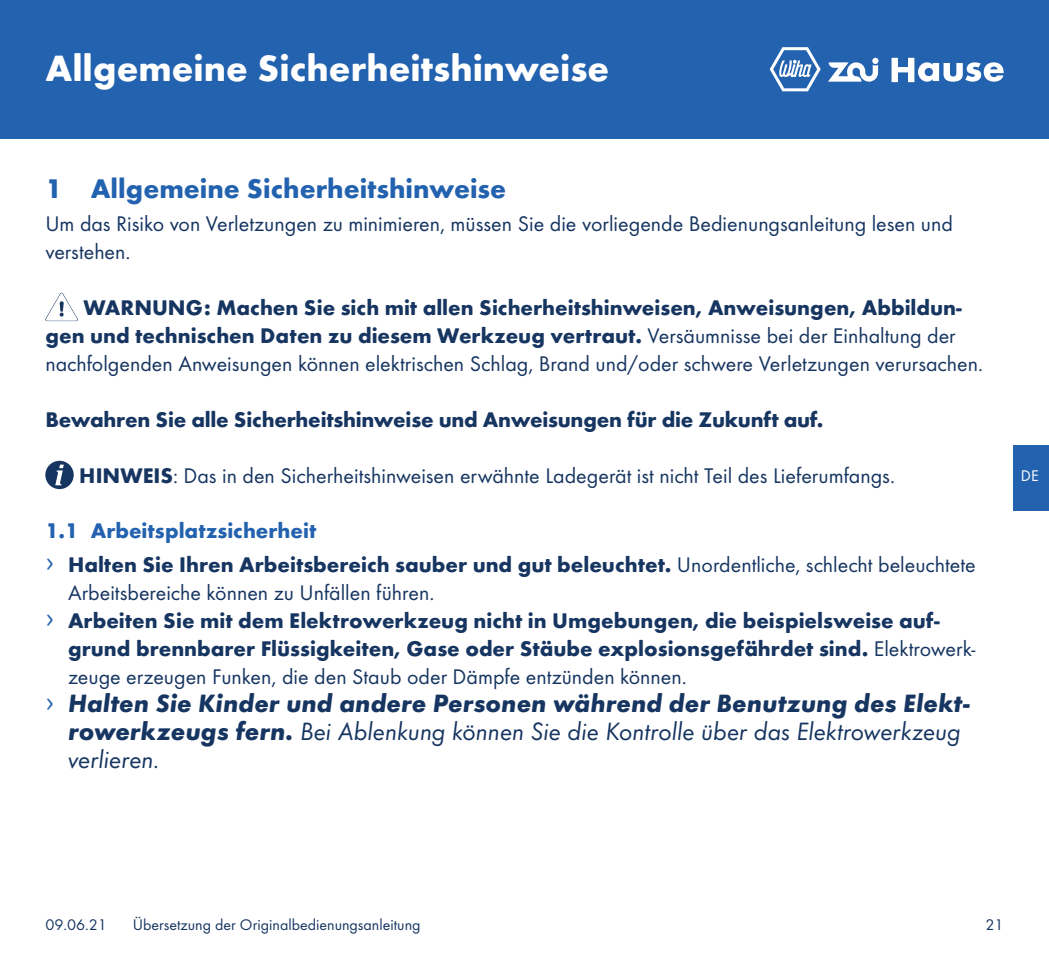
<style>
.page{position:relative;width:1049px;height:964px;background:#fff}
.page>*{position:absolute;margin:0;border:0;box-sizing:border-box;transform-origin:0 0}
.t1{font:700 38px "Futura Round";color:#fff}
.t2{font:700 28px "Futura Round";color:#2362af}
.t3{font:italic 700 26px/28px "Futura Round";color:#163561}
.t4{font:22px/28px "Futura Round";color:#163561}
.t5{font:700 22px/33.6px "Futura Round";color:#163561}
.t6{font:16px "Futura Round";color:#163561}
.t7{font:16px "Futura Round";color:#fff}
.s1{font-weight:700}
.s2{color:#2362af}
.s3{font-family:"Source Han Sans CN";font-weight:400;font-size:28px;color:#2362af}
.s4{font-weight:400}
.s5{font-family:"Source Han Sans CN";font-weight:400;font-style:normal;font-size:28px;color:#2362af}
</style>
<div class="page">
<div style="left:0;top:0;width:1049px;height:138px;background:#2362af"></div>
<svg style="left:828px;top:58px;width:50px;height:24px"></svg>
<svg style="left:891px;top:58px;width:112px;height:24px"></svg>
<svg style="left:770px;top:47px;width:51px;height:44px"></svg>
<div style="left:1013px;top:445px;width:36px;height:65px;background:#2362af"></div>
<svg style="left:45px;top:293px;width:33px;height:28px"></svg>
<svg style="left:45px;top:461px;width:29px;height:28px"></svg>
<h1 class="t1" style="left:45px;top:39px;width:565px">Allgemeine Sicherheitshinweise</h1>
<p class="t2" style="left:45px;top:167px;width:462px">1 Allgemeine Sicherheitshinweise</p>
<p class="t4" style="left:45px;top:208px;width:909px">Um das Risiko von Verletzungen zu minimieren, müssen Sie die vorliegende Bedienungsanleitung lesen und verstehen.</p>
<p class="t4" style="left:45px;top:292px;width:939px;text-indent:38px"><span class="s1">WARNUNG: Machen Sie sich mit allen Sicherheitshinweisen, Anweisungen, Abbildun&shy;gen und technischen Daten zu diesem Werkzeug vertraut.</span> Versäumnisse bei der Einhaltung der nachfolgenden Anweisungen können elektrischen Schlag, Brand und/oder schwere Verletzungen verursachen.</p>
<p class="t5" style="left:45px;top:401px;width:780px">Bewahren Sie alle Sicherheitshinweise und Anweisungen für die Zukunft auf.</p>
<p class="t4" style="left:79px;top:460px;width:817px"><span class="s1">HINWEIS</span>: Das in den Sicherheitshinweisen erwähnte Ladegerät ist nicht Teil des Lieferumfangs.</p>
<p class="t5" style="left:45px;top:512px;width:932px"><span class="s2">1.1 Arbeitsplatzsicherheit<br></span><span class="s3">›</span> Halten Sie Ihren Arbeitsbereich sauber und gut beleuchtet. <span class="s4">Unordentliche, schlecht beleuchtete</span></p>
<p class="t4" style="left:68px;top:577px;width:368px">Arbeitsbereiche können zu Unfällen führen.</p>
<p class="t5" style="left:45px;top:601px;width:896px"><span class="s3">›</span> Arbeiten Sie mit dem Elektrowerkzeug nicht in Umgebungen, die beispielsweise auf-</p>
<p class="t5" style="left:68px;top:629px;width:909px">grund brennbarer Flüssigkeiten, Gase oder Stäube explosionsgefährdet sind. <span class="s4">Elektrowerk-</span></p>
<p class="t4" style="left:68px;top:661px;width:620px">zeuge erzeugen Funken, die den Staub oder Dämpfe entzünden können.</p>
<p class="t3" style="left:68px;top:688px;width:903px;text-indent:-23px"><span class="s5">›</span> Halten Sie Kinder und andere Personen während der Benutzung des Elekt&shy;rowerkzeugs fern. <span class="s4">Bei Ablenkung können Sie die Kontrolle über das Elektrowerkzeug verlieren.</span></p>
<p class="t7" style="left:1021px;top:464px;width:19px">DE</p>
<p class="t6" style="left:45px;top:913px;width:63px">09.06.21</p>
<p class="t6" style="left:133px;top:913px;width:289px">Übersetzung der Originalbedienungsanleitung</p>
<p class="t6" style="left:985px;top:913px;width:20px">21</p>
</div>
